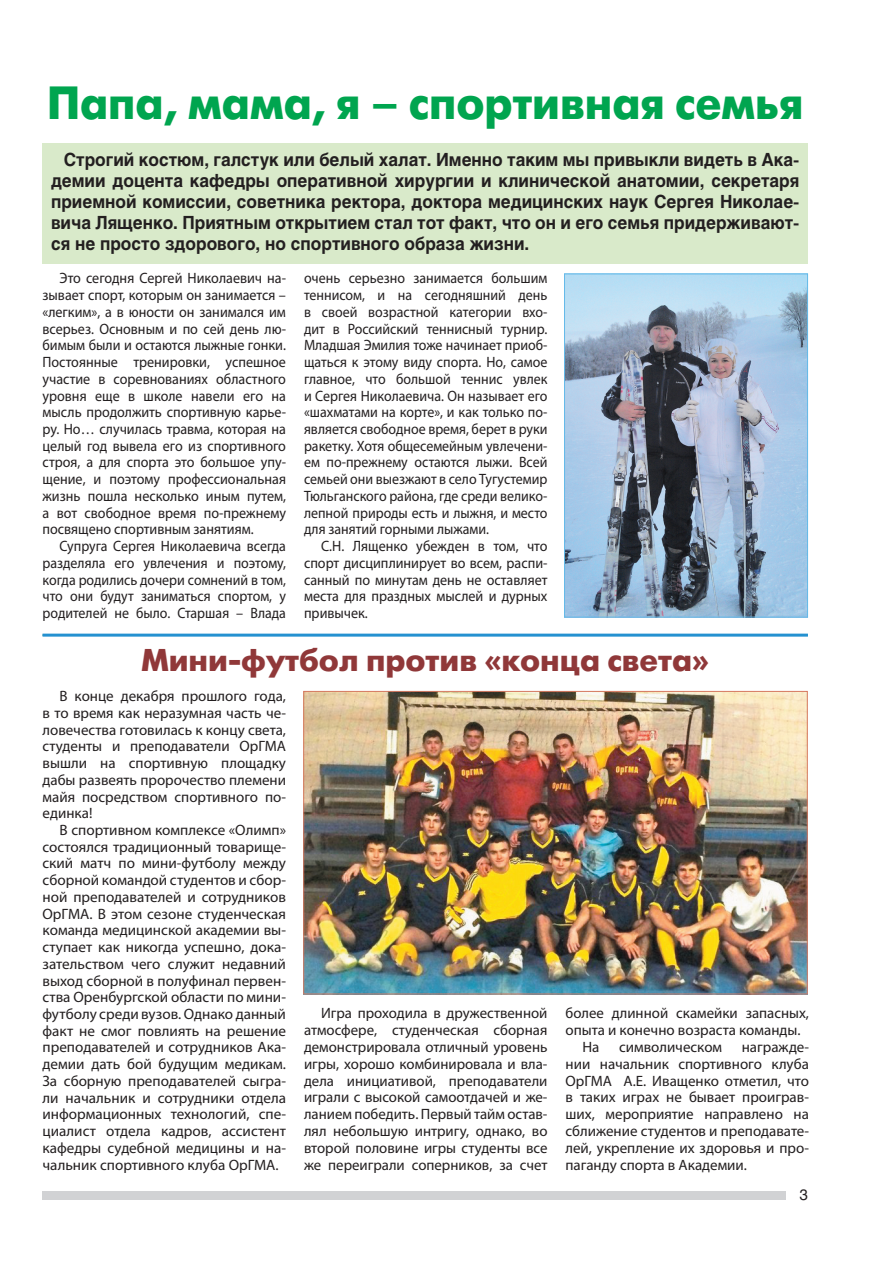
<style>
.page{position:relative;width:893px;height:1263px;background:#fff}
.page>*{position:absolute;margin:0;border:0;box-sizing:border-box;transform-origin:0 0}
.Zaglav{font:700 46.5px "Futuris C";color:#00a54f;scale:.95 1}
.Zaglav-2{font:700 31.5px "Futuris C";color:#903839}
.Vrez{font:700 18px/21px "Helios";color:#231f20;text-align:justify;scale:.95 1}
.Main_Text{font:15px/16.8px "Myriad Pro";color:#231f20;text-align:justify}
.Main_Text-2{font:15px/16.6px "Myriad Pro";color:#231f20;text-align:justify;scale:.93 1}
.Main_Text-3{font:15px/16.6px "Myriad Pro";color:#231f20;text-align:justify;scale:.94 1}
.t1{font:15px "Helios";color:#231f20}
</style>
<div class="page">
<div style="left:42px;top:1191px;width:744px;height:9px;background:#d1d2d4"></div>
<div style="left:43px;top:144px;width:765px;height:120px;background:#d9eaca"></div>
<img style="left:566px;top:276px;width:240px;height:339px">
<div style="left:564px;top:274px;width:244px;height:343px;border:1px solid #64bae9"></div>
<hr style="left:43px;top:634px;width:765px;height:2px;background:#2491d0">
<img style="left:305px;top:693px;width:501px;height:299px">
<div style="left:303px;top:691px;width:505px;height:303px;border:1px solid #d57961"></div>
<p class="Zaglav" style="left:47px;top:77px;width:798px">Папа, мама, я – спортивная семья</p>
<p class="Vrez" style="left:51px;top:149px;width:789px;text-indent:13px">Строгий костюм, галстук или белый халат. Именно таким мы привыкли видеть в Ака&shy;демии доцента кафедры оперативной хирургии и клинической анатомии, секретаря приемной комиссии, советника ректора, доктора медицинских наук Сергея Николае&shy;вича Лященко. Приятным открытием стал тот факт, что он и его семья придерживают&shy;ся не просто здорового, но спортивного образа жизни.</p>
<p class="Main_Text-3" style="left:43px;top:270px;width:261px;text-indent:17px">Это сегодня Сергей Николаевич на&shy;зывает спорт, которым он занимается – «легким», а в юности он занимался им всерьез. Основным и по сей день лю&shy;бимым были и остаются лыжные гонки.<br>Постоянные тренировки, успешное участие в соревнованиях областного уровня еще в школе навели его на мысль продолжить спортивную карье&shy;ру. Но… случилась травма, которая на целый год вывела его из спортивного строя, а для спорта это большое упу&shy;щение, и поэтому профессиональная жизнь пошла несколько иным путем, а вот свободное время по-прежнему посвящено спортивным занятиям.</p>
<p class="Main_Text-2" style="left:43px;top:537px;width:263px;text-indent:17px">Супруга Сергея Николаевича всегда разделяла его увлечения и поэтому, когда родились дочери сомнений в том, что они будут заниматься спортом, у родителей не было. Старшая – Влада</p>
<p class="Main_Text-2" style="left:304px;top:270px;width:263px">очень серьезно занимается большим теннисом, и на сегодняшний день в своей возрастной категории вхо&shy;дит в Российский теннисный турнир.<br>Младшая Эмилия тоже начинает приоб&shy;щаться к этому виду спорта. Но, самое главное, что большой теннис увлек и Сергея Николаевича. Он называет его «шахматами на корте», и как только по&shy;является свободное время, берет в руки ракетку. Хотя общесемейным увлечени&shy;ем по-прежнему остаются лыжи. Всей семьей они выезжают в село Тугустемир Тюльганского района, где среди велико&shy;лепной природы есть и лыжня, и место для занятий горными лыжами.</p>
<p class="Main_Text-3" style="left:304px;top:537px;width:261px;text-indent:17px">С.Н. Лященко убежден в том, что спорт дисциплинирует во всем, распи&shy;санный по минутам день не оставляет места для праздных мыслей и дурных привычек.</p>
<p class="Zaglav-2" style="left:141px;top:642px;width:569px">Мини-футбол против «конца света»</p>
<p class="Main_Text" style="left:43px;top:687px;width:245px;text-indent:17px">В конце декабря прошлого года, в то время как неразумная часть че&shy;ловечества готовилась к концу света, студенты и преподаватели ОрГМА вышли на спортивную площадку дабы развеять пророчество племени майя посредством спортивного по&shy;единка!</p>
<p class="Main_Text" style="left:43px;top:821px;width:245px;text-indent:17px">В спортивном комплексе «Олимп» состоялся традиционный товарище&shy;ский матч по мини-футболу между сборной командой студентов и сбор&shy;ной преподавателей и сотрудников ОрГМА. В этом сезоне студенческая команда медицинской академии вы&shy;ступает как никогда успешно, дока&shy;зательством чего служит недавний выход сборной в полуфинал первен&shy;ства Оренбургской области по мини&shy;футболу среди вузов. Однако данный факт не смог повлиять на решение преподавателей и сотрудников Ака&shy;демии дать бой будущим медикам.<br>За сборную преподавателей сыгра&shy;ли начальник и сотрудники отдела информационных технологий, спе&shy;циалист отдела кадров, ассистент кафедры судебной медицины и на&shy;чальник спортивного клуба ОрГМА.</p>
<p class="Main_Text" style="left:304px;top:1005px;width:245px;text-indent:17px">Игра проходила в дружественной атмосфере, студенческая сборная демонстрировала отличный уровень игры, хорошо комбинировала и вла&shy;дела инициативой, преподаватели играли с высокой самоотдачей и же&shy;ланием победить. Первый тайм остав&shy;лял небольшую интригу, однако, во второй половине игры студенты все же переиграли соперников, за счет</p>
<p class="Main_Text" style="left:565px;top:1005px;width:245px">более длинной скамейки запасных, опыта и конечно возраста команды.</p>
<p class="Main_Text" style="left:582px;top:1038px;width:19px">На</p>
<p class="Main_Text" style="left:619px;top:1038px;width:105px">символическом</p>
<p class="Main_Text" style="left:565px;top:1038px;width:245px;text-indent:176px">награжде&shy;нии начальник спортивного клуба ОрГМА А.Е. Иващенко отметил, что в таких играх не бывает проиграв&shy;ших, мероприятие направлено на сближение студентов и преподавате&shy;лей, укрепление их здоровья и про&shy;паганду спорта в Академии.</p>
<p class="t1" style="left:799px;top:1185px;width:10px">3</p>
</div>
